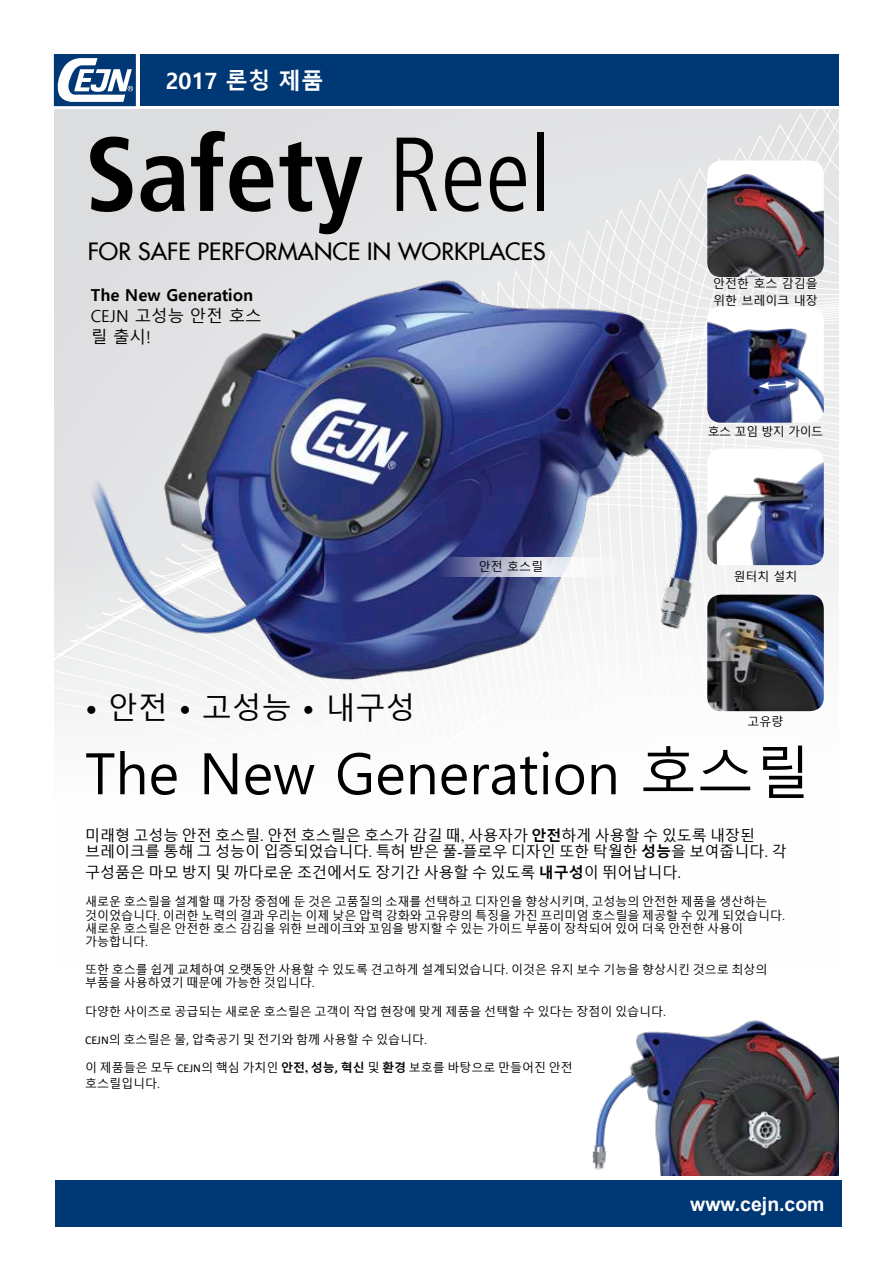
<style>
.page{position:relative;width:893px;height:1263px;background:#fff}
.page>*{position:absolute;margin:0;border:0;box-sizing:border-box;transform-origin:0 0}
.t1{font:700 condensed 105px "Frutiger LT Com";color:#000}
.t2{font:57px "Malgun Gothic";color:#000}
.t3{font:30px "Malgun Gothic";color:#000}
.t4{font:500 23.4px "Futura Com";letter-spacing:.005em;color:#000}
.t5{font:700 22.5px "Malgun Gothic";color:#fff}
.t6{font:700 19.5px "Arial";color:#fff}
.t7{font:700 16.5px "Malgun Gothic";color:#000}
.t8{font:16.5px/21px "Malgun Gothic";color:#000}
.t9{font:15px/16.5px "Malgun Gothic";color:#000}
.t10{font:12px/13.2px "Malgun Gothic";color:#000}
.s1{font-weight:300}
.s2{font-family:"Times New Roman"}
.s3{font-weight:700}
.s4{font-family:"Calibri"}
.s5{font-family:"Times New Roman";font-weight:700}
.s6{font-family:"Calibri";font-weight:700}
</style>
<div class="page">
<svg style="left:54px;top:109px;width:785px;height:614px;background:#e2e3e4"></svg>
<div style="left:53px;top:53px;width:83px;height:54px;background:#003875"></div>
<div style="left:53px;top:53px;width:84px;height:54px;border:1px solid #fff"></div>
<svg style="left:57px;top:58px;width:76px;height:44px"></svg>
<div style="left:55px;top:1180px;width:787px;height:47px;background:#003875"></div>
<div style="left:140px;top:54px;width:699px;height:52px;background:#003875"></div>
<img style="left:787px;top:306px;width:37px;height:117px">
<svg style="left:787px;top:381px;width:9px;height:8px"></svg>
<img style="left:85px;top:264px;width:702px;height:459px">
<img style="left:707px;top:161px;width:117px;height:116px">
<img style="left:707px;top:449px;width:117px;height:116px">
<svg style="left:438px;top:557px;width:199px;height:20px"></svg>
<img style="left:707px;top:595px;width:117px;height:116px">
<img style="left:592px;top:1020px;width:247px;height:156px">
<h3 class="t5" style="left:165px;top:68px;width:160px">2017 론칭 제품</h3>
<h1 class="t1" style="left:85px;top:112px;width:468px">Safety <span class="s1">Reel</span></h1>
<h3 class="t4" style="left:88px;top:234px;width:459px">FOR SAFE PERFORMANCE IN WORKPLACES</h3>
<h3 class="t7" style="left:91px;top:285px;width:164px">The New Generation</h3>
<h3 class="t8" style="left:91px;top:305px;width:173px">CEJN 고성능 안전 호스 릴 출시!</h3>
<h3 class="t3" style="left:85px;top:691px;width:332px">• 안전 • 고성능 • 내구성</h3>
<p class="t10" style="left:479px;top:560px;width:66px">안전 호스릴</p>
<p class="t10" style="left:713px;top:276px;width:106px;line-height:16.5px">안전한 호스 감김을 위한 브레이크 내장</p>
<p class="t10" style="left:708px;top:425px;width:117px">호스 꼬임 방지 가이드</p>
<p class="t10" style="left:733px;top:571px;width:66px">원터치 설치</p>
<p class="t10" style="left:747px;top:715px;width:38px">고유량</p>
<h2 class="t2" style="left:85px;top:741px;width:727px">The New Generation 호스릴</h2>
<p class="t9" style="left:85px;top:827px;width:703px">미래형 고성능 안전 호스릴<span class="s2">.</span> 안전 호스릴은 호스가 감길 때<span class="s2">,</span> 사용자가 <span class="s3">안전</span>하게 사용할 수 있도록 내장된 브레이크를 통해 그 성능이 입증되었습니다<span class="s2">.</span> 특허 받은 풀<span class="s2">-</span>플로우 디자인 또한 탁월한 <span class="s3">성능</span>을 보여줍니다<span class="s2">.</span> 각</p>
<p class="t9" style="left:85px;top:865px;width:598px">구성품은 마모 방지 및 까다로운 조건에서도 장기간 사용할 수 있도록 <span class="s3">내구성</span>이 뛰어납니다<span class="s2">.</span></p>
<p class="t10" style="left:85px;top:896px;width:702px">새로운 호스릴을 설계할 때 가장 중점에 둔 것은 고품질의 소재를 선택하고 디자인을 향상시키며<span class="s2">,</span> 고성능의 안전한 제품을 생산하는 것이었습니다<span class="s2">.</span> 이러한 노력의 결과 우리는 이제 낮은 압력 강화와 고유량의 특징을 가진 프리미엄 호스릴을 제공할 수 있게 되었습니다<span class="s2">. </span>새로운 호스릴은 안전한 호스 감김을 위한 브레이크와 꼬임을 방지할 수 있는 가이드 부품이 장착되어 있어 더욱 안전한 사용이 가능합니다<span class="s2">.</span></p>
<p class="t10" style="left:85px;top:963px;width:684px">또한 호스를 쉽게 교체하여 오랫동안 사용할 수 있도록 견고하게 설계되었습니다<span class="s2">.</span> 이것은 유지 보수 기능을 향상시킨 것으로 최상의 부품을 사용하였기 때문에 가능한 것입니다<span class="s2">.</span></p>
<p class="t10" style="left:85px;top:1005px;width:582px">다양한 사이즈로 공급되는 새로운 호스릴은 고객이 작업 현장에 맞게 제품을 선택할 수 있다는 장점이 있습니다<span class="s2">.</span></p>
<p class="t10" style="left:85px;top:1033px;width:344px"><span class="s4">CEJN</span>의 호스릴은 물<span class="s4">,</span> 압축공기 및 전기와 함께 사용할 수 있습니다<span class="s2">.</span></p>
<p class="t10" style="left:85px;top:1059px;width:489px;line-height:16.5px">이 제품들은 모두 <span class="s4">CEJN</span>의 핵심 가치인 <span class="s3">안전</span><span class="s5">,</span> <span class="s3">성능</span><span class="s6">,</span> <span class="s3">혁신</span> 및 <span class="s3">환경</span> 보호를 바탕으로 만들어진 안전 호스릴입니다<span class="s2">.</span></p>
<h3 class="t6" style="left:690px;top:1190px;width:136px">www.cejn.com</h3>
</div>
